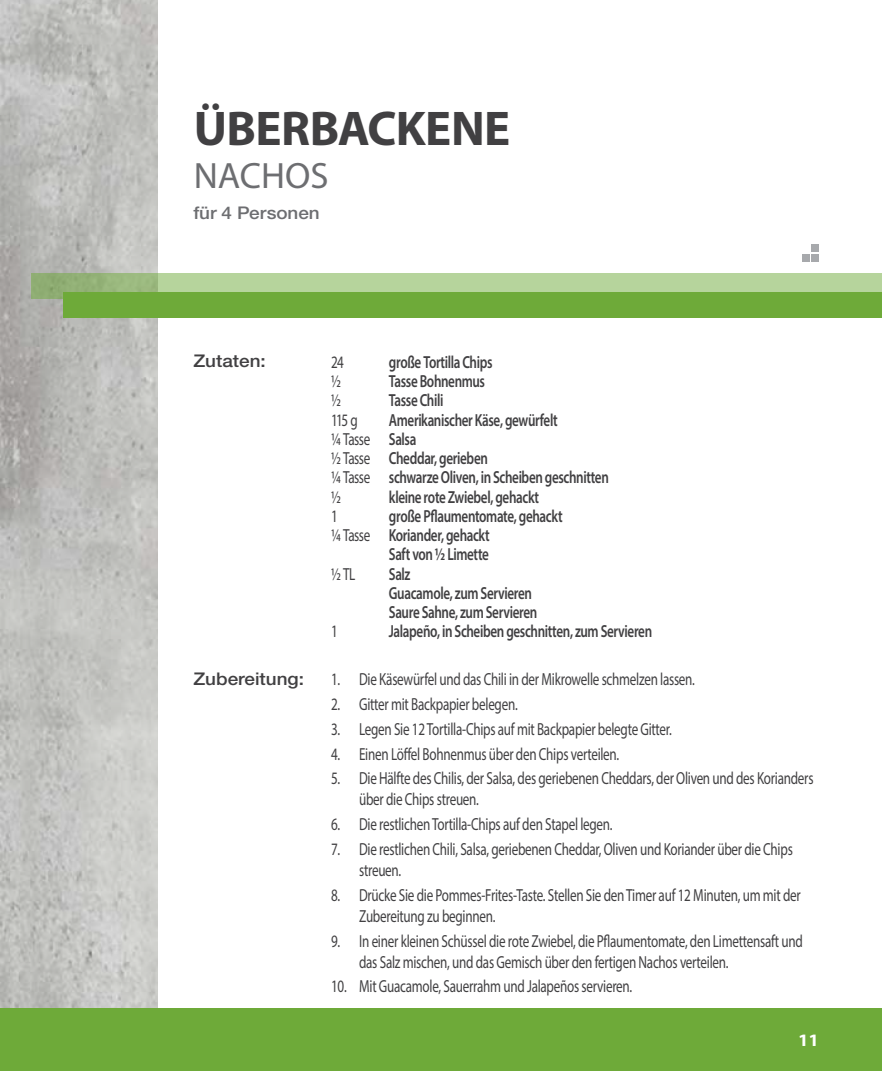
<style>
.page{position:relative;width:882px;height:1071px;background:#fff}
.page>*{position:absolute;margin:0;border:0;box-sizing:border-box;transform-origin:0 0}
.t1{font:700 49px "Myriad Pro";letter-spacing:-.015em;color:#414042}
.t2{font:36.75px "Myriad Pro";color:#6d6e71}
.t3{font:17.5px/21px "Myriad Pro";letter-spacing:-.02em;color:#414042;scale:.75 1}
.t4{font:600 17.5px/19.2px "Myriad Pro";letter-spacing:-.03em;color:#414042;scale:.75 1}
.t5{font:500 17.5px "Helvetica Neue LT Std";color:#414042;scale:1.08 1}
.t6{font:500 17.5px "Helvetica Neue LT Std";color:#6d6e71;scale:1.08 1}
.t7{font:700 17.5px "Myriad Pro";color:#fff;scale:1.08 1}
.s1{font-weight:400}
</style>
<div class="page">
<img style="left:0;top:0;width:158px;height:1008px">
<div style="left:0;top:1008px;width:882px;height:63px;background:#6eaa39"></div>
<svg style="left:32px;top:273px;width:850px;height:26px;background:#b0ce96"></svg>
<div style="left:63px;top:292px;width:819px;height:26px;background:#6eaa39"></div>
<div style="left:811px;top:244px;width:8px;height:8px;background:#a7a9ac"></div>
<div style="left:802px;top:254px;width:8px;height:7px;background:#a7a9ac"></div>
<div style="left:811px;top:254px;width:8px;height:7px;background:#a7a9ac"></div>
<h1 class="t1" style="left:194px;top:96px;width:318px">ÜBERBACKENE</h1>
<h2 class="t2" style="left:194px;top:153px;width:136px">NACHOS</h2>
<p class="t6" style="left:193px;top:202px;width:119px">für 4 Personen</p>
<p class="t5" style="left:193px;top:351px;width:69px">Zutaten:</p>
<p class="t3" style="left:331px;top:351px;width:18px">24</p>
<p class="t4" style="left:389px;top:352px;width:140px">große Tortilla Chips</p>
<p class="t3" style="left:331px;top:371px;width:15px">½</p>
<p class="t4" style="left:389px;top:371px;width:130px">Tasse Bohnenmus</p>
<p class="t3" style="left:331px;top:390px;width:15px">½</p>
<p class="t4" style="left:389px;top:391px;width:74px">Tasse Chili</p>
<p class="t3" style="left:331px;top:409px;width:37px">115 g</p>
<p class="t4" style="left:331px;top:410px;width:372px;text-indent:58px">Amerikanischer Käse, gewürfelt<br><span class="s1">¼ Tasse</span> Salsa<br><span class="s1">½ Tasse</span> Cheddar, gerieben<br><span class="s1">¼ Tasse</span> schwarze Oliven, in Scheiben geschnitten <span class="s1">½</span></p>
<p class="t4" style="left:389px;top:487px;width:202px">kleine rote Zwiebel, gehackt</p>
<p class="t3" style="left:331px;top:505px;width:10px">1</p>
<p class="t4" style="left:389px;top:506px;width:233px">große Pflaumentomate, gehackt</p>
<p class="t4" style="left:331px;top:525px;width:213px"><span class="s1">¼ Tasse</span> Koriander, gehackt</p>
<p class="t4" style="left:389px;top:545px;width:135px">Saft von ½ Limette</p>
<p class="t3" style="left:331px;top:563px;width:34px">½ TL</p>
<p class="t4" style="left:389px;top:564px;width:200px">Salz<br>Guacamole, zum Servieren<br>Saure Sahne, zum Servieren</p>
<p class="t3" style="left:331px;top:621px;width:10px">1</p>
<p class="t4" style="left:389px;top:622px;width:353px">Jalapeño, in Scheiben geschnitten, zum Servieren</p>
<p class="t5" style="left:193px;top:668px;width:104px">Zubereitung:</p>
<p class="t3" style="left:331px;top:669px;width:487px">1. Die Käsewürfel und das Chili in der Mikrowelle schmelzen lassen.</p>
<p class="t3" style="left:331px;top:693px;width:250px">2. Gitter mit Backpapier belegen.</p>
<p class="t3" style="left:331px;top:718px;width:456px">3. Legen Sie 12 Tortilla-Chips auf mit Backpapier belegte Gitter.</p>
<p class="t3" style="left:331px;top:743px;width:386px">4. Einen Löffel Bohnenmus über den Chips verteilen.</p>
<p class="t3" style="left:359px;top:768px;width:607px;text-indent:-28px">5. Die Hälfte des Chilis, der Salsa, des geriebenen Cheddars, der Oliven und des Korianders über die Chips streuen.</p>
<p class="t3" style="left:331px;top:814px;width:377px">6. Die restlichen Tortilla-Chips auf den Stapel legen.</p>
<p class="t3" style="left:359px;top:838px;width:580px;text-indent:-28px">7. Die restlichen Chili, Salsa, geriebenen Cheddar, Oliven und Koriander über die Chips streuen.</p>
<p class="t3" style="left:359px;top:884px;width:590px;text-indent:-28px">8. Drücke Sie die Pommes-Frites-Taste. Stellen Sie den Timer auf 12 Minuten, um mit der<br>Zubereitung zu beginnen.</p>
<p class="t3" style="left:359px;top:930px;width:593px;text-indent:-28px">9. In einer kleinen Schüssel die rote Zwiebel, die Pflaumentomate, den Limettensaft und das Salz mischen, und das Gemisch über den fertigen Nachos verteilen.</p>
<p class="t3" style="left:331px;top:976px;width:403px">10. Mit Guacamole, Sauerrahm und Jalapeños servieren.</p>
<p class="t7" style="left:798px;top:1029px;width:21px">11</p>
</div>
